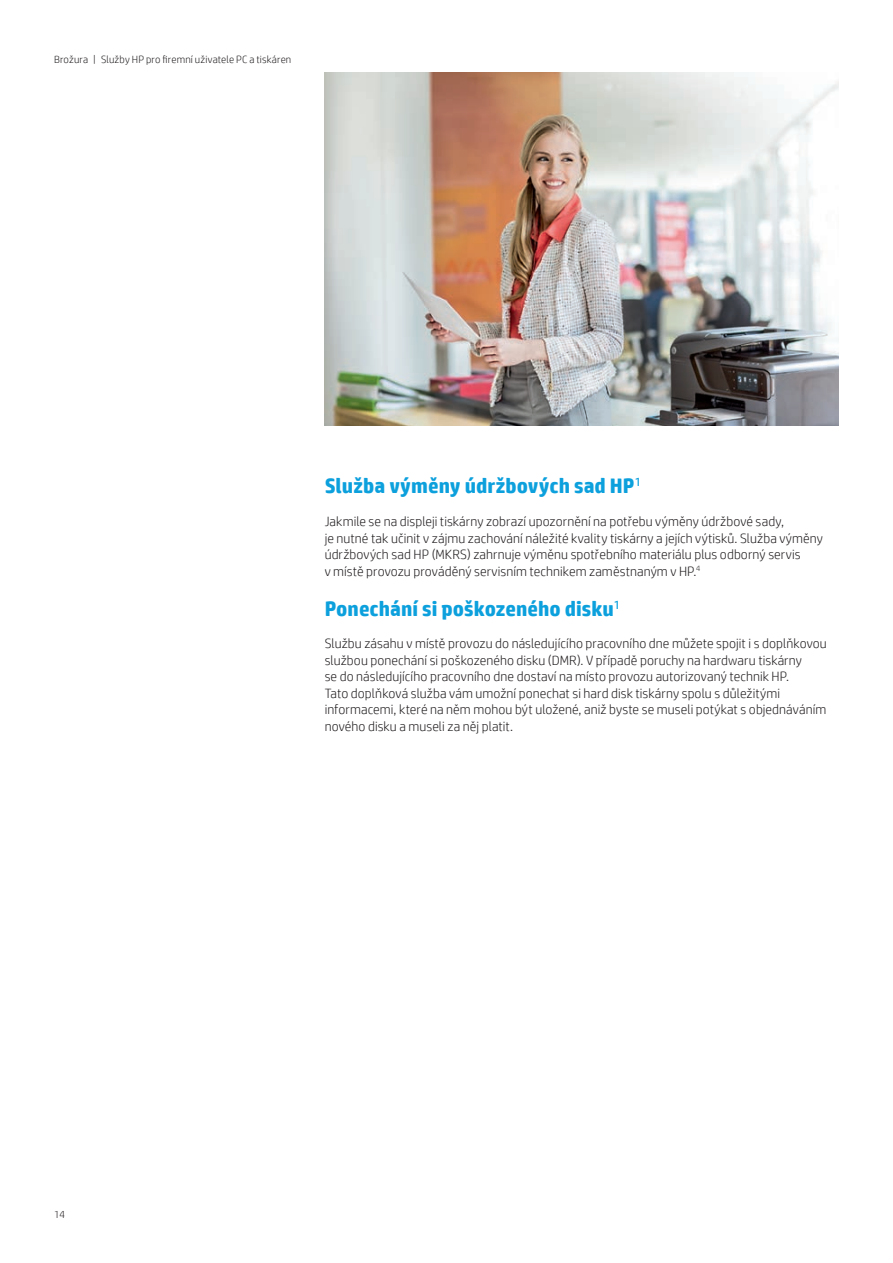
<style>
.page{position:relative;width:893px;height:1263px;background:#fff}
.page>*{position:absolute;margin:0;border:0;box-sizing:border-box;transform-origin:0 0}
.t1{font:700 21px "HP Simplified";color:#0ca0dd}
.t2{font:300 13.5px/16.5px "HP Simplified";letter-spacing:.005em;color:#231f20}
.t3{font:300 10.5px "HP Simplified";letter-spacing:.015em;color:#231f20}
</style>
<div class="page">
<img style="left:325px;top:72px;width:514px;height:353px">
<p class="t3" style="left:54px;top:52px;width:239px">Brožura | Služby HP pro firemní uživatele PC a tiskáren</p>
<h1 class="t1" style="left:325px;top:472px;width:318px">Služba výměny údržbových sad HP<sup>1</sup></h1>
<p class="t2" style="left:325px;top:513px;width:500px">Jakmile se na displeji tiskárny zobrazí upozornění na potřebu výměny údržbové sady,<br>je nutné tak učinit v zájmu zachování náležité kvality tiskárny a jejích výtisků. Služba výměny údržbových sad HP (MKRS) zahrnuje výměnu spotřebního materiálu plus odborný servis<br>v místě provozu prováděný servisním technikem zaměstnaným v HP.<sup>4</sup></p>
<h1 class="t1" style="left:325px;top:595px;width:297px">Ponechání si poškozeného disku<sup>1</sup></h1>
<p class="t2" style="left:325px;top:635px;width:504px">Službu zásahu v místě provozu do následujícího pracovního dne můžete spojit i s doplňkovou službou ponechání si poškozeného disku (DMR). V případě poruchy na hardwaru tiskárny<br>se do následujícího pracovního dne dostaví na místo provozu autorizovaný technik HP.<br>Tato doplňková služba vám umožní ponechat si hard disk tiskárny spolu s důležitými informacemi, které na něm mohou být uložené, aniž byste se museli potýkat s objednáváním nového disku a museli za něj platit.</p>
<p class="t3" style="left:54px;top:1207px;width:12px">14</p>
</div>
